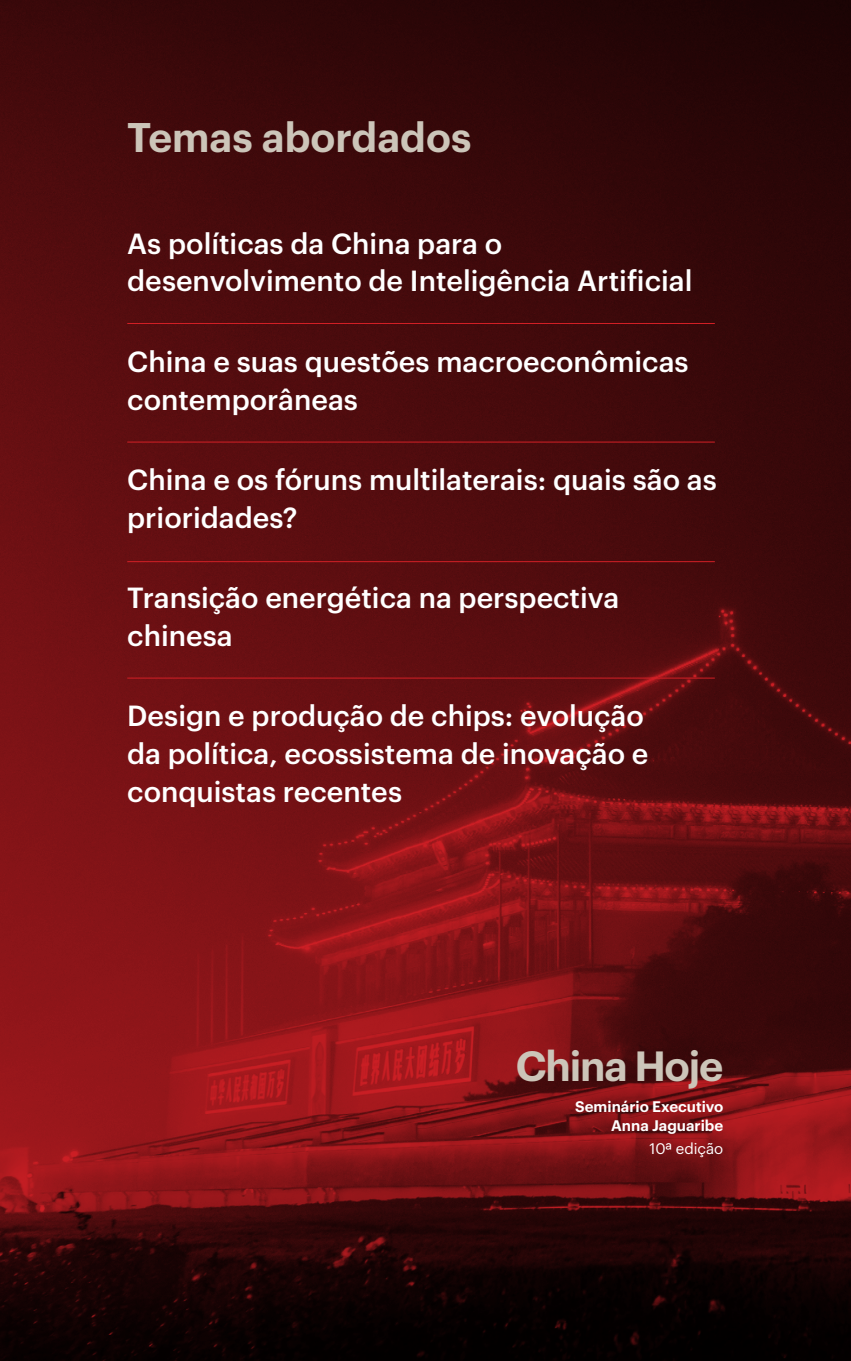
<style>
.page{position:relative;width:851px;height:1361px;background:#fff}
.page>*{position:absolute;margin:0;border:0;box-sizing:border-box;transform-origin:0 0}
.t1{font:600 41.25px "Graphik";letter-spacing:-.03em;color:#ccc5b9}
.t2{font:600 40.5px "Graphik";color:#ccc5b9}
.t3{font:500 28.5px/37.8px "Graphik";color:#fff}
.t4{font:600 15px/19.5px "Graphik";color:#fff;text-align:right}
.t5{font:15px "Graphik";color:#fff}
</style>
<div class="page">
<img style="left:0;top:0;width:850px;height:1361px">
<hr style="left:127px;top:323px;width:587px;height:1px;background:#d32026">
<hr style="left:127px;top:442px;width:587px;height:1px;background:#d32026">
<hr style="left:127px;top:561px;width:587px;height:1px;background:#d32026">
<hr style="left:127px;top:678px;width:587px;height:1px;background:#d32026">
<p class="t2" style="left:127px;top:106px;width:345px">Temas abordados</p>
<p class="t3" style="left:127px;top:222px;width:566px">As políticas da China para o desenvolvimento de Inteligência Artificial</p>
<p class="t3" style="left:127px;top:340px;width:562px">China e suas questões macroeconômicas contemporâneas</p>
<p class="t3" style="left:127px;top:458px;width:591px">China e os fóruns multilaterais: quais são as prioridades?</p>
<p class="t3" style="left:127px;top:576px;width:493px">Transição energética na perspectiva chinesa</p>
<p class="t3" style="left:127px;top:695px;width:522px">Design e produção de chips: evolução da política, ecossistema de inovação e conquistas recentes</p>
<p class="t1" style="left:516px;top:1035px;width:209px">China Hoje</p>
<p class="t4" style="left:575px;top:1095px;width:150px">Seminário Executivo<br>Anna Jaguaribe</p>
<p class="t5" style="left:649px;top:1137px;width:75px">10ª edição</p>
</div>
